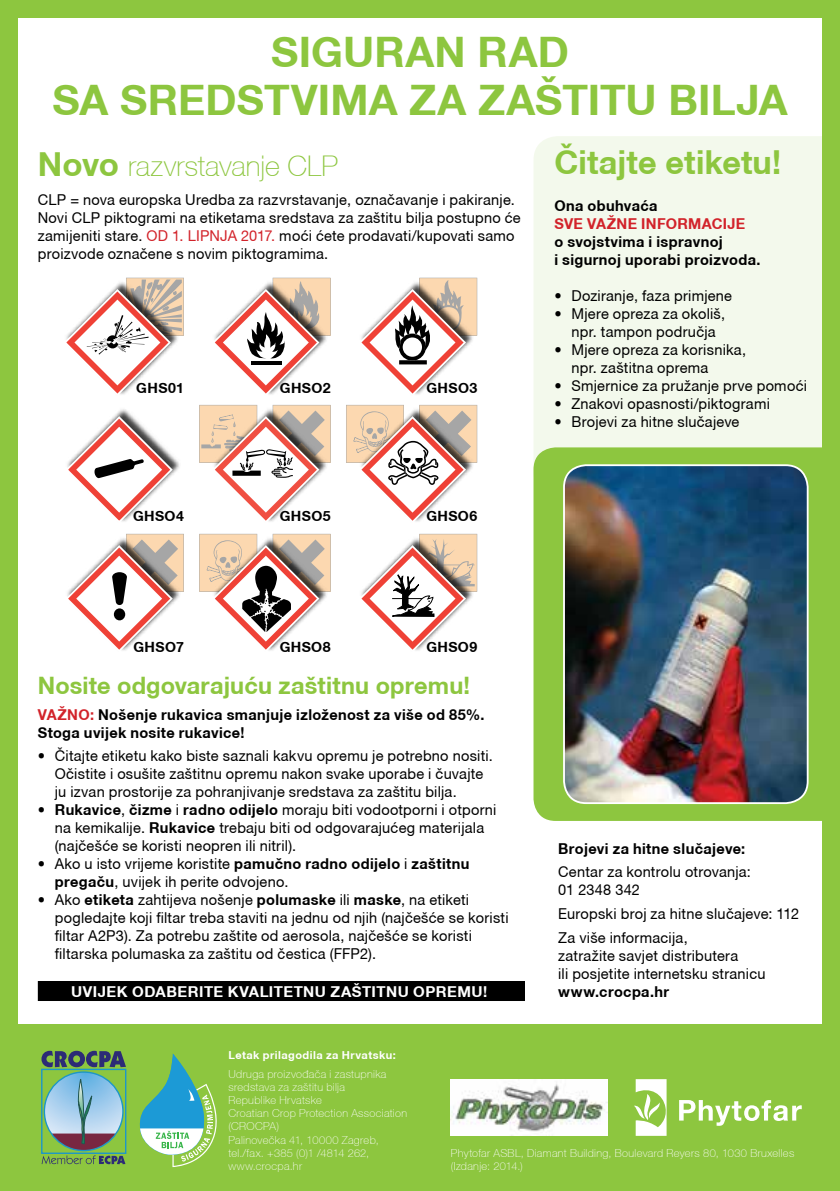
<style>
.page{position:relative;width:840px;height:1191px;background:#fff}
.page>*{position:absolute;margin:0;border:0;box-sizing:border-box;transform-origin:0 0}
.t1{font:700 42px/48px "Helvetica Neue CE";letter-spacing:.005em;color:#8dc63f;text-align:center}
.t2{font:700 33px "Helvetica Neue CE";color:#8dc63f}
.t3{font:100 28.4px "Helvetica Neue CE";color:#8dc63f}
.t4{font:700 24px "Helvetica Neue CE";letter-spacing:.005em;color:#8dc63f}
.t5{font:15px/18px "Helvetica Neue CE";letter-spacing:.015em;color:#000}
.t6{font:700 15px/18px "Helvetica Neue CE";letter-spacing:.025em;color:#000}
.t7{font:700 15px "Helvetica Neue CE";letter-spacing:.03em;color:#fff}
.t8{font:700 15px "Helvetica Neue CE";letter-spacing:.025em;color:#d2232a}
.t9{font:700 14.2px "Helvetica Neue CE";letter-spacing:.03em;color:#000}
.t10{font:100 11px/13.2px "Helvetica Neue CE";letter-spacing:.03em;color:#fff}
.t11{font:700 11px "Helvetica Neue CE";letter-spacing:.04em;color:#fff}
.s1{font-weight:700;font-size:33px}
.s2{color:#d2232a}
.s3{font-weight:700}
</style>
<div class="page">
<div style="left:0;top:0;width:839px;height:1191px;background:#8dc63f"></div>
<div style="left:18px;top:18px;width:803px;height:1005px;background:#fff"></div>
<div style="left:534px;top:136px;width:288px;height:311px;background:#f3f9ec"></div>
<div style="left:533px;top:447px;width:289px;height:374px;background:#8dc63f"></div>
<img style="left:563px;top:465px;width:244px;height:338px">
<div style="left:562px;top:464px;width:246px;height:340px;border:2px solid #fff;border-radius:22px"></div>
<svg style="left:66px;top:278px;width:118px;height:117px"></svg>
<svg style="left:214px;top:278px;width:116px;height:117px"></svg>
<svg style="left:361px;top:278px;width:116px;height:117px"></svg>
<div style="left:65px;top:407px;width:116px;height:116px;background:#000;opacity:.75"></div>
<svg style="left:66px;top:416px;width:107px;height:107px"></svg>
<svg style="left:199px;top:405px;width:131px;height:117px"></svg>
<svg style="left:346px;top:405px;width:131px;height:117px"></svg>
<svg style="left:67px;top:534px;width:117px;height:117px"></svg>
<svg style="left:361px;top:534px;width:116px;height:117px"></svg>
<svg style="left:199px;top:534px;width:131px;height:117px"></svg>
<div style="left:38px;top:981px;width:486px;height:20px;background:#000"></div>
<svg style="left:44px;top:1072px;width:79px;height:78px"></svg>
<div style="left:41px;top:1068px;width:85px;height:86px;border:1px solid #1e97c6"></div>
<svg style="left:41px;top:1050px;width:85px;height:17px"></svg>
<svg style="left:42px;top:1078px;width:83px;height:86px"></svg>
<svg style="left:679px;top:1100px;width:122px;height:25px"></svg>
<svg style="left:634px;top:1079px;width:33px;height:56px"></svg>
<img style="left:450px;top:1079px;width:157px;height:56px">
<svg style="left:139px;top:1054px;width:78px;height:113px"></svg>
<h1 class="t1" style="left:52px;top:28px;width:736px">SIGURAN RAD<br>SA SREDSTVIMA ZA ZAŠTITU BILJA</h1>
<h2 class="t2" style="left:554px;top:142px;width:228px">Čitajte etiketu!</h2>
<p class="t6" style="left:554px;top:197px;width:104px">Ona obuhvaća</p>
<p class="t8" style="left:554px;top:214px;width:192px">SVE VAŽNE INFORMACIJE</p>
<p class="t6" style="left:554px;top:233px;width:207px">o svojstvima i ispravnoj<br>i sigurnoj uporabi proizvoda.</p>
<p class="t5" style="left:554px;top:287px;width:179px">• Doziranje, faza primjene</p>
<p class="t5" style="left:554px;top:305px;width:172px;text-align:center">• Mjere opreza za okoliš, npr. tampon područja</p>
<p class="t5" style="left:571px;top:341px;width:176px;text-indent:-17px">• Mjere opreza za korisnika, npr. zaštitna oprema</p>
<p class="t5" style="left:554px;top:377px;width:254px">• Smjernice za pružanje prve pomoći</p>
<p class="t5" style="left:554px;top:395px;width:217px">• Znakovi opasnosti/piktogrami</p>
<p class="t5" style="left:554px;top:413px;width:186px">• Brojevi za hitne slučajeve</p>
<h3 class="t3" style="left:38px;top:149px;width:301px"><span class="s1">Novo</span> razvrstavanje CLP</h3>
<p class="t5" style="left:38px;top:191px;width:484px">CLP = nova europska Uredba za razvrstavanje, označavanje i pakiranje.<br>Novi CLP piktogrami na etiketama sredstava za zaštitu bilja postupno će zamijeniti stare. <span class="s2">OD 1. LIPNJA 2017.</span> moći ćete prodavati/kupovati samo proizvode označene s novim piktogramima.</p>
<p class="t9" style="left:136px;top:379px;width:49px">GHS01</p>
<p class="t9" style="left:280px;top:379px;width:52px">GHSO2</p>
<p class="t9" style="left:426px;top:379px;width:52px">GHSO3</p>
<p class="t9" style="left:133px;top:507px;width:52px">GHSO4</p>
<p class="t9" style="left:280px;top:507px;width:52px">GHSO5</p>
<p class="t9" style="left:426px;top:507px;width:52px">GHSO6</p>
<p class="t9" style="left:133px;top:638px;width:52px">GHSO7</p>
<p class="t9" style="left:279px;top:638px;width:52px">GHSO8</p>
<p class="t9" style="left:426px;top:638px;width:52px">GHSO9</p>
<h3 class="t4" style="left:38px;top:670px;width:433px">Nosite odgovarajuću zaštitnu opremu!</h3>
<p class="t6" style="left:38px;top:705px;width:448px"><span class="s2">VAŽNO:</span> Nošenje rukavica smanjuje izloženost za više od 85%.<br>Stoga uvijek nosite rukavice!</p>
<p class="t5" style="left:55px;top:747px;width:439px;text-indent:-17px">• Čitajte etiketu kako biste saznali kakvu opremu je potrebno nositi.<br>Očistite i osušite zaštitnu opremu nakon svake uporabe i čuvajte ju izvan prostorije za pohranjivanje sredstava za zaštitu bilja.</p>
<p class="t5" style="left:55px;top:801px;width:443px;text-indent:-17px"><span class="s3">• Rukavice</span>, <span class="s3">čizme</span> i <span class="s3">radno odijelo</span> moraju biti vodootporni i otporni na kemikalije. <span class="s3">Rukavice</span> trebaju biti od odgovarajućeg materijala (najčešće se koristi neopren ili nitril).</p>
<p class="t5" style="left:55px;top:855px;width:416px;text-indent:-17px">• Ako u isto vrijeme koristite <span class="s3">pamučno radno odijelo</span> i <span class="s3">zaštitnu pregaču</span>, uvijek ih perite odvojeno.</p>
<p class="t5" style="left:55px;top:891px;width:455px;text-indent:-17px">• Ako <span class="s3">etiketa</span> zahtijeva nošenje <span class="s3">polumaske</span> ili <span class="s3">maske</span>, na etiketi pogledajte koji filtar treba staviti na jednu od njih (najčešće se koristi filtar A2P3). Za potrebu zaštite od aerosola, najčešće se koristi filtarska polumaska za zaštitu od čestica (FFP2).</p>
<p class="t7" style="left:71px;top:982px;width:417px">UVIJEK ODABERITE KVALITETNU ZAŠTITNU OPREMU!</p>
<p class="t6" style="left:558px;top:839px;width:188px">Brojevi za hitne slučajeve:</p>
<p class="t5" style="left:558px;top:863px;width:194px">Centar za kontrolu otrovanja:<br>01 2348 342</p>
<p class="t5" style="left:558px;top:902px;width:242px;line-height:23.6px">Europski broj za hitne slučajeve: 112<br>Za više informacija,</p>
<p class="t5" style="left:558px;top:946px;width:209px">zatražite savjet distributera<br>ili posjetite internetsku stranicu</p>
<p class="t6" style="left:558px;top:982px;width:112px">www.crocpa.hr</p>
<p class="t11" style="left:228px;top:1048px;width:169px">Letak prilagodila za Hrvatsku:</p>
<p class="t10" style="left:228px;top:1067px;width:180px">Udruga proizvođača i zastupnika sredstava za zaštitu bilja<br>Republike Hrvatske<br>Croatian Crop Protection Association (CROCPA)<br>Palinovečka 41, 10000 Zagreb, tel./fax. +385 (0)1 /4814 262, www.crocpa.hr</p>
<p class="t10" style="left:450px;top:1146px;width:345px">Phytofar ASBL, Diamant Building, Boulevard Reyers 80, 1030 Bruxelles (Izdanje: 2014.)</p>
</div>
